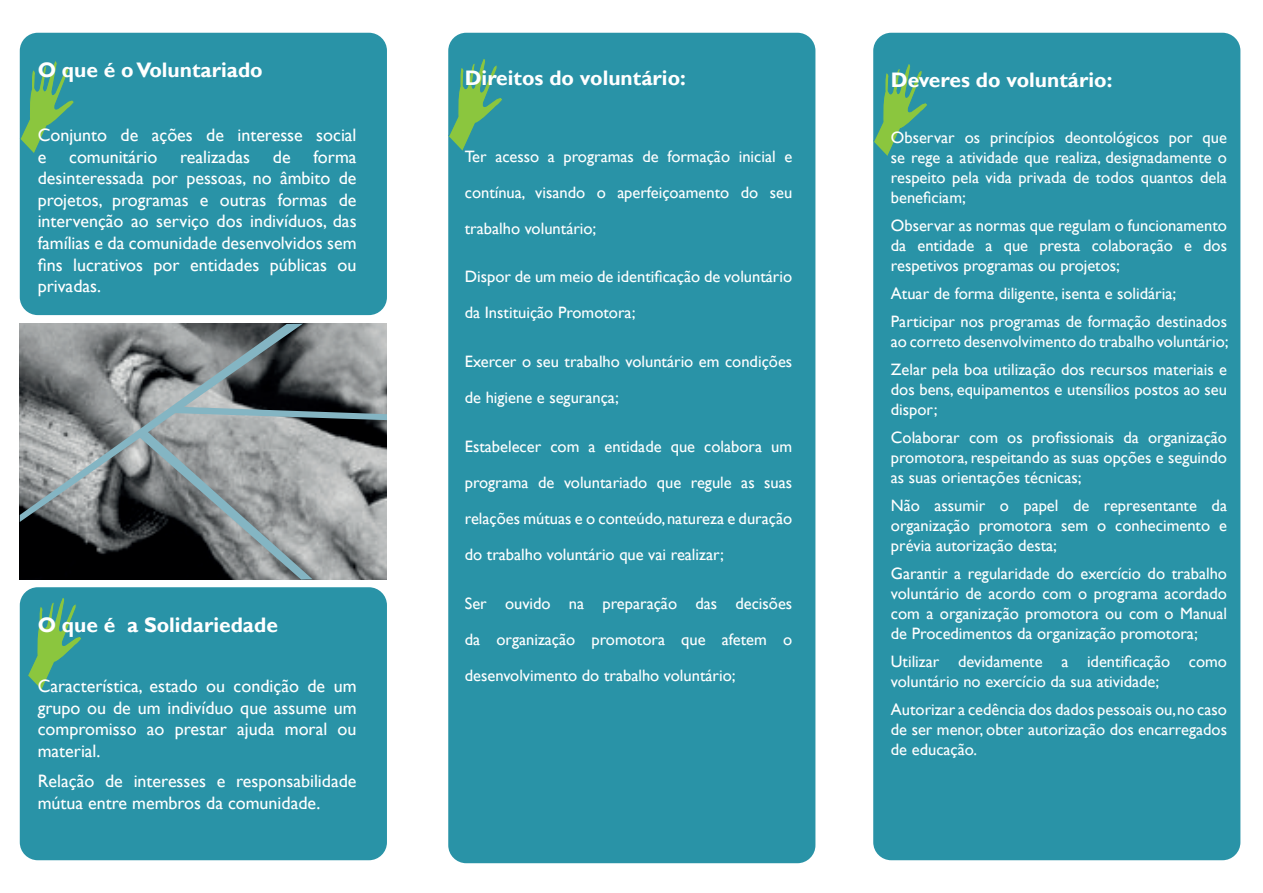
<style>
.page{position:relative;width:1263px;height:893px;background:#fff}
.page>*{position:absolute;margin:0;border:0;box-sizing:border-box;transform-origin:0 0}
.Default{font:700 21px "Gill Sans";color:#fff}
.Default-2{font:18px/21.6px "Gill Sans";color:#fff}
.t1{font:16.5px/19.8px "Gill Sans";color:#fff;text-align:justify}
</style>
<div class="page">
<div style="left:20px;top:587px;width:367px;height:273px;background:#2993a7;border-radius:18px"></div>
<div style="left:20px;top:33px;width:367px;height:282px;background:#2993a7;border-radius:18px"></div>
<div style="left:873px;top:33px;width:367px;height:827px;background:#2993a7;border-radius:18px"></div>
<div style="left:448px;top:33px;width:367px;height:830px;background:#2993a7;border-radius:18px"></div>
<svg style="left:19px;top:59px;width:55px;height:96px"></svg>
<svg style="left:28px;top:598px;width:53px;height:92px"></svg>
<svg style="left:448px;top:57px;width:54px;height:95px"></svg>
<svg style="left:873px;top:62px;width:54px;height:96px"></svg>
<img style="left:20px;top:324px;width:367px;height:256px">
<svg style="left:20px;top:324px;width:283px;height:198px;background:#7a8082"></svg>
<svg style="left:170px;top:407px;width:217px;height:13px;background:#748c93"></svg>
<svg style="left:137px;top:429px;width:176px;height:151px;background:#767c7e"></svg>
<p class="Default" style="left:38px;top:58px;width:227px">O que é o Voluntariado</p>
<p class="Default-2" style="left:38px;top:125px;width:320px">Conjunto de ações de interesse social e</p>
<p class="Default-2" style="left:69px;top:146px;width:90px">comunitário</p>
<p class="Default-2" style="left:180px;top:146px;width:71px">realizadas</p>
<p class="Default-2" style="left:273px;top:146px;width:19px">de</p>
<p class="Default-2" style="left:38px;top:146px;width:320px;text-align:justify;text-indent:276px">forma desinteressada por pessoas, no âmbito de projetos, programas e outras formas de intervenção ao serviço dos indivíduos, das famílias e da comunidade desenvolvidos sem fins lucrativos por entidades públicas ou privadas.</p>
<p class="Default" style="left:38px;top:612px;width:242px">O que é a Solidariedade</p>
<p class="Default-2" style="left:38px;top:676px;width:320px;text-align:justify">Característica, estado ou condição de um grupo ou de um indivíduo que assume um compromisso ao prestar ajuda moral ou material.</p>
<p class="Default-2" style="left:38px;top:770px;width:320px">Relação de interesses e responsabilidade mútua entre membros da comunidade.</p>
<p class="Default" style="left:465px;top:65px;width:223px">Direitos do voluntário:</p>
<p class="t1" style="left:465px;top:138px;width:329px;line-height:36px">Ter acesso a programas de formação inicial e contínua, visando o aperfeiçoamento do seu trabalho voluntário;</p>
<p class="t1" style="left:465px;top:259px;width:329px;line-height:36px">Dispor de um meio de identificação de voluntário da Instituição Promotora;</p>
<p class="t1" style="left:465px;top:344px;width:329px;line-height:36px">Exercer o seu trabalho voluntário em condições de higiene e segurança;</p>
<p class="t1" style="left:465px;top:429px;width:329px;line-height:36px">Estabelecer com a entidade que colabora um programa de voluntariado que regule as suas relações mútuas e o conteúdo, natureza e duração do trabalho voluntário que vai realizar;</p>
<p class="t1" style="left:465px;top:585px;width:329px;line-height:36px">Ser ouvido na preparação das decisões da organização promotora que afetem o desenvolvimento do trabalho voluntário;</p>
<p class="Default" style="left:891px;top:67px;width:223px">Deveres do voluntário:</p>
<p class="t1" style="left:891px;top:128px;width:338px">Observar os princípios deontológicos por que se rege a atividade que realiza, designadamente o respeito pela vida privada de todos quantos dela beneficiam;</p>
<p class="t1" style="left:891px;top:216px;width:338px">Observar as normas que regulam o funcionamento da entidade a que presta colaboração e dos respetivos programas ou projetos;</p>
<p class="t1" style="left:891px;top:284px;width:287px">Atuar de forma diligente, isenta e solidária;</p>
<p class="t1" style="left:891px;top:312px;width:339px">Participar nos programas de formação destinados ao correto desenvolvimento do trabalho voluntário;</p>
<p class="t1" style="left:891px;top:360px;width:338px">Zelar pela boa utilização dos recursos materiais e dos bens, equipamentos e utensílios postos ao seu dispor;</p>
<p class="t1" style="left:891px;top:428px;width:338px">Colaborar com os profissionais da organização promotora, respeitando as suas opções e seguindo as suas orientações técnicas;</p>
<p class="t1" style="left:891px;top:496px;width:338px">Não assumir o papel de representante da organização promotora sem o conhecimento e prévia autorização desta;</p>
<p class="t1" style="left:891px;top:564px;width:338px">Garantir a regularidade do exercício do trabalho voluntário de acordo com o programa acordado com a organização promotora ou com o Manual de Procedimentos da organização promotora;</p>
<p class="t1" style="left:891px;top:652px;width:338px">Utilizar devidamente a identificação como voluntário no exercício da sua atividade;</p>
<p class="t1" style="left:891px;top:700px;width:338px">Autorizar a cedência dos dados pessoais ou, no caso de ser menor, obter autorização dos encarregados de educação.</p>
</div>
